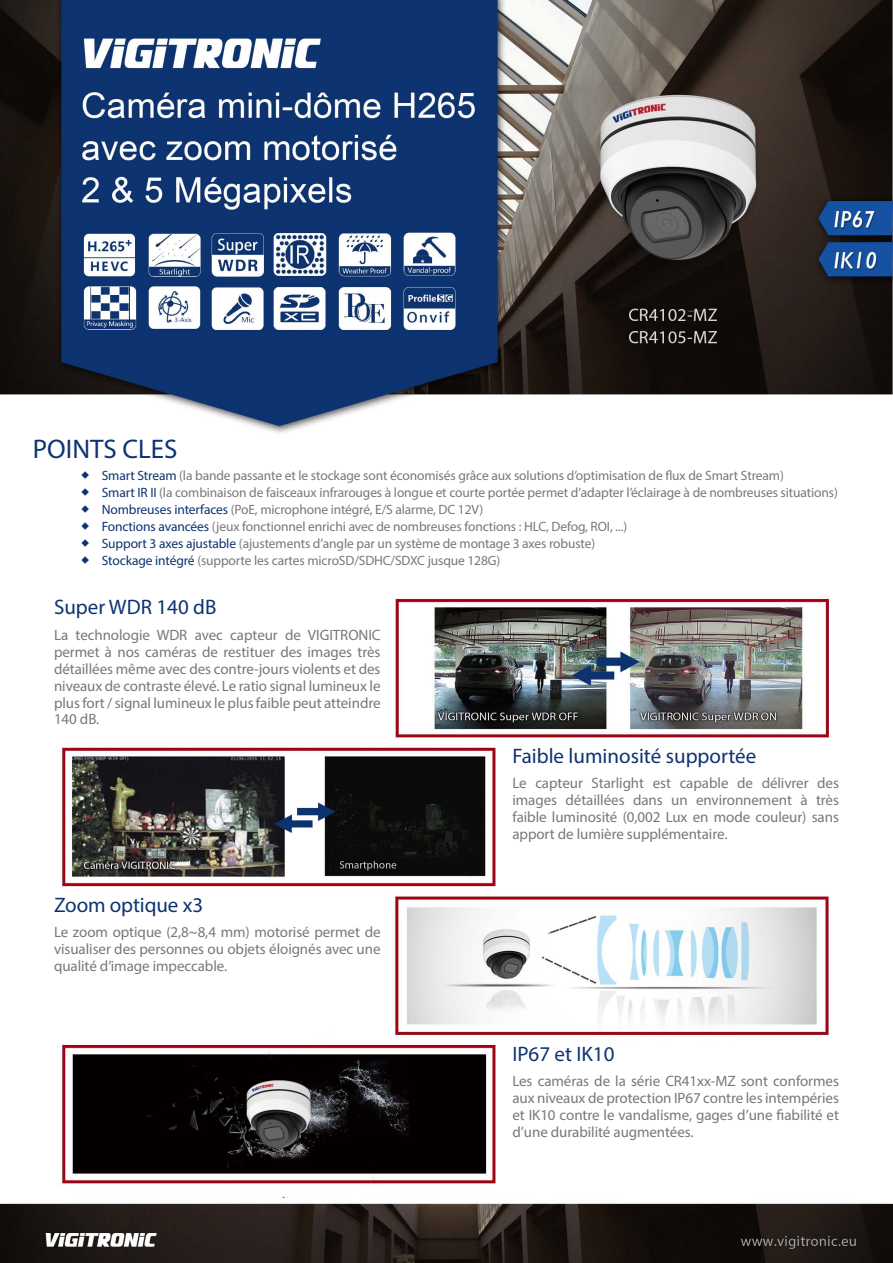
<style>
.page{position:relative;width:893px;height:1263px;background:#fff}
.page>*{position:absolute;margin:0;border:0;box-sizing:border-box;transform-origin:0 0}
.t1{font:27px "Myriad Pro";color:#0d3371}
.Texte{font:21px "Myriad Pro";color:#0d3371}
.Texte-2{font:15px/17px "Myriad Pro";letter-spacing:-.005em;color:#787878;text-align:justify}
.t2{font:13.5px "Myriad Pro";letter-spacing:-.01em;color:#787878}
.s1{color:#0d3371}
</style>
<div class="page">
<img style="left:0;top:0;width:893px;height:1263px">
<svg style="left:82px;top:471px;width:7px;height:8px"></svg>
<svg style="left:82px;top:488px;width:7px;height:8px"></svg>
<svg style="left:82px;top:505px;width:7px;height:8px"></svg>
<svg style="left:82px;top:522px;width:7px;height:8px"></svg>
<svg style="left:82px;top:539px;width:7px;height:8px"></svg>
<svg style="left:82px;top:556px;width:7px;height:8px"></svg>
<p class="t1" style="left:33px;top:433px;width:146px">POINTS CLES</p>
<p class="t2" style="left:102px;top:467px;width:684px"><span class="s1">Smart Stream</span> (la bande passante et le stockage sont économisés grâce aux solutions d’optimisation de flux de Smart Stream)</p>
<p class="t2" style="left:102px;top:484px;width:738px"><span class="s1">Smart IR II</span> (la combinaison de faisceaux infrarouges à longue et courte portée permet d’adapter l’éclairage à de nombreuses situations)</p>
<p class="t2" style="left:102px;top:501px;width:383px"><span class="s1">Nombreuses interfaces</span> (PoE, microphone intégré, E/S alarme, DC 12V)</p>
<p class="t2" style="left:102px;top:518px;width:527px"><span class="s1">Fonctions avancées</span> (jeux fonctionnel enrichi avec de nombreuses fonctions : HLC, Defog, ROI, ...)</p>
<p class="t2" style="left:102px;top:535px;width:495px"><span class="s1">Support 3 axes ajustable</span> (ajustements d’angle par un système de montage 3 axes robuste)</p>
<p class="t2" style="left:102px;top:552px;width:400px"><span class="s1">Stockage intégré</span> (supporte les cartes microSD/SDHC/SDXC jusque 128G)</p>
<p class="Texte" style="left:54px;top:594px;width:164px">Super WDR 140 dB</p>
<p class="Texte-2" style="left:54px;top:626px;width:328px">La technologie WDR avec capteur de VIGITRONIC permet à nos caméras de restituer des images très détaillées même avec des contre-jours violents et des niveaux de contraste élevé. Le ratio signal lumineux le plus fort / signal lumineux le plus faible peut atteindre 140 dB.</p>
<p class="Texte" style="left:54px;top:892px;width:151px">Zoom optique x3</p>
<p class="Texte-2" style="left:54px;top:923px;width:328px">Le zoom optique (2,8~8,4 mm) motorisé permet de visualiser des personnes ou objets éloignés avec une qualité d’image impeccable.</p>
<p class="Texte" style="left:512px;top:743px;width:245px">Faible luminosité supportée</p>
<p class="Texte-2" style="left:512px;top:775px;width:328px">Le capteur Starlight est capable de délivrer des images détaillées dans un environnement à très faible luminosité (0,002 Lux en mode couleur) sans apport de lumière supplémentaire.</p>
<p class="Texte" style="left:512px;top:1040px;width:104px">IP67 et IK10</p>
<p class="Texte-2" style="left:512px;top:1072px;width:328px">Les caméras de la série CR41xx-MZ sont conformes aux niveaux de protection IP67 contre les intempéries et IK10 contre le vandalisme, gages d’une fiabilité et d’une durabilité augmentées.</p>
</div>
